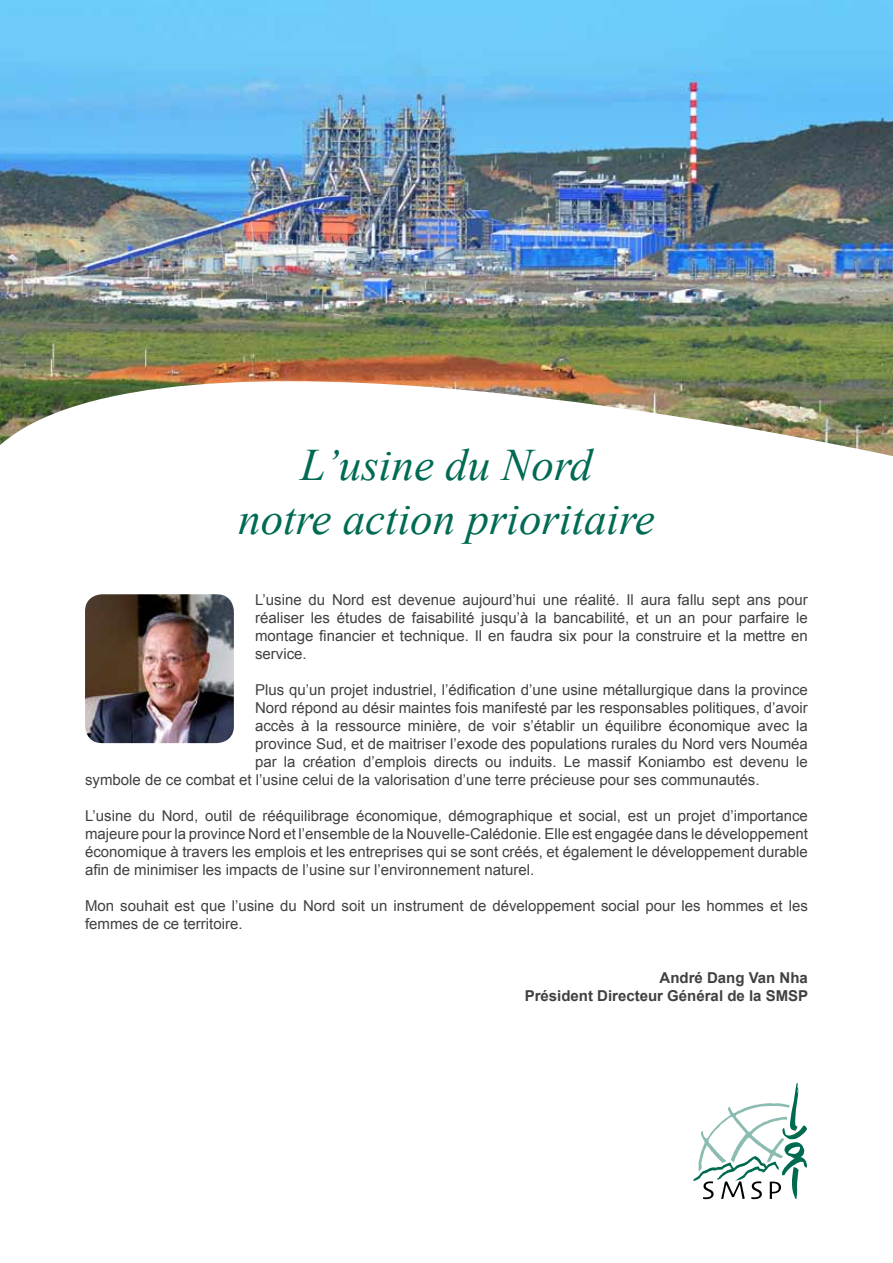
<style>
.page{position:relative;width:893px;height:1263px;background:#fff}
.page>*{position:absolute;margin:0;border:0;box-sizing:border-box;transform-origin:0 0}
.t1{font:italic 45px/54px "Times New Roman";color:#006a53;text-align:center}
.t2{font:15px/18px "Arial";color:#414042;text-align:justify}
.t3{font:700 15px/18px "Arial";color:#414042;text-align:right}
</style>
<div class="page">
<img style="left:0;top:0;width:893px;height:456px">
<svg style="left:693px;top:1082px;width:114px;height:117px"></svg>
<img style="left:85px;top:594px;width:149px;height:149px">
<h1 class="t1" style="left:238px;top:437px;width:418px">L’usine du Nord<br>notre action prioritaire</h1>
<p class="t2" style="left:255px;top:591px;width:554px">L’usine du Nord est devenue aujourd’hui une réalité. Il aura fallu sept ans pour réaliser les études de faisabilité jusqu’à la bancabilité, et un an pour parfaire le montage financier et technique. Il en faudra six pour la construire et la mettre en service.</p>
<p class="t2" style="left:255px;top:681px;width:554px">Plus qu’un projet industriel, l’édification d’une usine métallurgique dans la province</p>
<p class="t2" style="left:255px;top:699px;width:554px">Nord répond au désir maintes fois manifesté par les responsables politiques, d’avoir</p>
<p class="t2" style="left:255px;top:717px;width:554px">accès à la ressource minière, de voir s’établir un équilibre économique avec la</p>
<p class="t2" style="left:255px;top:735px;width:554px">province Sud, et de maitriser l’exode des populations rurales du Nord vers Nouméa</p>
<p class="t2" style="left:255px;top:753px;width:554px">par la création d’emplois directs ou induits. Le massif Koniambo est devenu le</p>
<p class="t2" style="left:85px;top:771px;width:676px">symbole de ce combat et l’usine celui de la valorisation d’une terre précieuse pour ses communautés.</p>
<p class="t2" style="left:85px;top:807px;width:724px">L’usine du Nord, outil de rééquilibrage économique, démographique et social, est un projet d’importance majeure pour la province Nord et l’ensemble de la Nouvelle-Calédonie. Elle est engagée dans le développement économique à travers les emplois et les entreprises qui se sont créés, et également le développement durable afin de minimiser les impacts de l’usine sur l’environnement naturel.</p>
<p class="t2" style="left:85px;top:897px;width:724px">Mon souhait est que l’usine du Nord soit un instrument de développement social pour les hommes et les femmes de ce territoire.</p>
<p class="t3" style="left:525px;top:969px;width:285px">André Dang Van Nha<br>Président Directeur Général de la SMSP</p>
</div>
